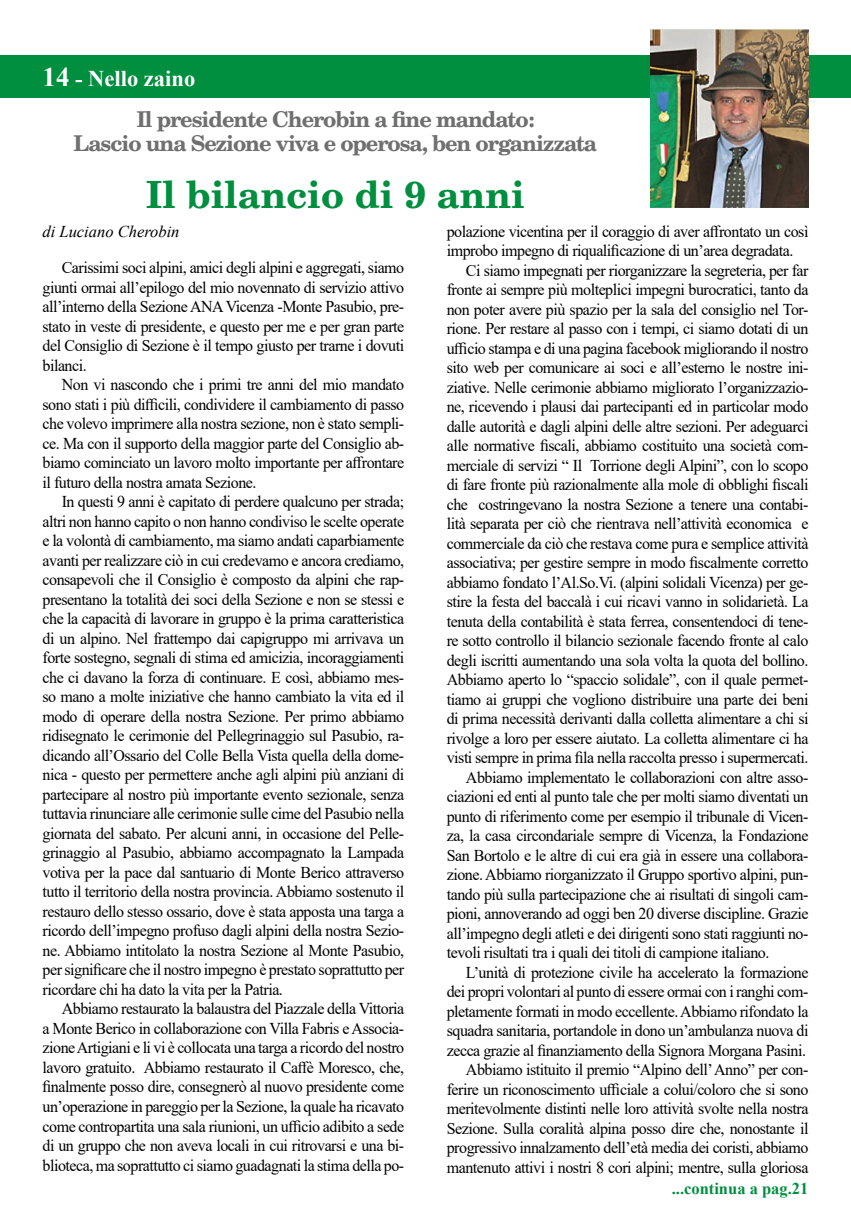
<style>
.page{position:relative;width:851px;height:1212px;background:#fff}
.page>*{position:absolute;margin:0;border:0;box-sizing:border-box;transform-origin:0 0}
.t1{font:700 37.5px "C059";color:#008e3f}
.t2{font:700 22.5px "Times New Roman";color:#fff}
.t3{font:700 21.75px/24.8px "C059";letter-spacing:-.05em;color:#706f6f;text-align:center}
.t4{font:16.5px/19.5px "Times New Roman";letter-spacing:-.03em;color:#000;text-align:justify}
.t5{font:700 16.5px "Times New Roman";color:#008e3f}
.t6{font:italic 16.5px "Times New Roman";color:#000}
.s1{font-size:27px}
</style>
<div class="page">
<div style="left:0;top:55px;width:850px;height:43px;background:#008e3f"></div>
<hr style="left:850px;top:55px;width:1px;height:43px;background:#008e3f">
<img style="left:650px;top:29px;width:158px;height:179px">
<h2 class="t2" style="left:43px;top:62px;width:154px"><span class="s1">14</span> - Nello zaino</h2>
<h3 class="t3" style="left:74px;top:106px;width:525px">Il presidente Cherobin a fine mandato:<br>Lascio una Sezione viva e operosa, ben organizzata</h3>
<h1 class="t1" style="left:146px;top:164px;width:381px">Il bilancio di 9 anni</h1>
<p class="t6" style="left:43px;top:220px;width:138px">di Luciano Cherobin</p>
<p class="t4" style="left:43px;top:258px;width:363px;text-indent:19px">Carissimi soci alpini, amici degli alpini e aggregati, siamo giunti ormai all’epilogo del mio novennato di servizio attivo all’interno della Sezione ANA Vicenza -Monte Pasubio, pre&shy;stato in veste di presidente, e questo per me e per gran parte del Consiglio di Sezione è il tempo giusto per trarne i dovuti bilanci.</p>
<p class="t4" style="left:43px;top:375px;width:363px;text-indent:19px">Non vi nascondo che i primi tre anni del mio mandato sono stati i più difficili, condividere il cambiamento di passo che volevo imprimere alla nostra sezione, non è stato sempli&shy;ce. Ma con il supporto della maggior parte del Consiglio ab&shy;biamo cominciato un lavoro molto importante per affrontare il futuro della nostra amata Sezione.</p>
<p class="t4" style="left:43px;top:492px;width:363px;text-indent:19px">In questi 9 anni è capitato di perdere qualcuno per strada; altri non hanno capito o non hanno condiviso le scelte operate e la volontà di cambiamento, ma siamo andati caparbiamente avanti per realizzare ciò in cui credevamo e ancora crediamo, consapevoli che il Consiglio è composto da alpini che rap&shy;presentano la totalità dei soci della Sezione e non se stessi e che la capacità di lavorare in gruppo è la prima caratteristica di un alpino. Nel frattempo dai capigruppo mi arrivava un forte sostegno, segnali di stima ed amicizia, incoraggiamenti che ci davano la forza di continuare. E così, abbiamo mes&shy;so mano a molte iniziative che hanno cambiato la vita ed il modo di operare della nostra Sezione. Per primo abbiamo ridisegnato le cerimonie del Pellegrinaggio sul Pasubio, ra&shy;dicando all’Ossario del Colle Bella Vista quella della dome&shy;nica - questo per permettere anche agli alpini più anziani di partecipare al nostro più importante evento sezionale, senza tuttavia rinunciare alle cerimonie sulle cime del Pasubio nella giornata del sabato. Per alcuni anni, in occasione del Pelle&shy;grinaggio al Pasubio, abbiamo accompagnato la Lampada votiva per la pace dal santuario di Monte Berico attraverso tutto il territorio della nostra provincia. Abbiamo sostenuto il restauro dello stesso ossario, dove è stata apposta una targa a ricordo dell’impegno profuso dagli alpini della nostra Sezio&shy;ne. Abbiamo intitolato la nostra Sezione al Monte Pasubio, per significare che il nostro impegno è prestato soprattutto per ricordare chi ha dato la vita per la Patria.</p>
<p class="t4" style="left:43px;top:999px;width:363px;text-indent:19px">Abbiamo restaurato la balaustra del Piazzale della Vittoria a Monte Berico in collaborazione con Villa Fabris e Associa&shy;zione Artigiani e li vi è collocata una targa a ricordo del nostro lavoro gratuito. Abbiamo restaurato il Caffè Moresco, che, finalmente posso dire, consegnerò al nuovo presidente come un’operazione in pareggio per la Sezione, la quale ha ricavato come contropartita una sala riunioni, un ufficio adibito a sede di un gruppo che non aveva locali in cui ritrovarsi e una bi&shy;blioteca, ma soprattutto ci siamo guadagnati la stima della po-</p>
<p class="t4" style="left:446px;top:221px;width:363px">polazione vicentina per il coraggio di aver affrontato un così</p>
<p class="t4" style="left:446px;top:241px;width:348px">improbo impegno di riqualificazione di un’area degradata.</p>
<p class="t4" style="left:466px;top:260px;width:344px">Ci siamo impegnati per riorganizzare la segreteria, per far</p>
<p class="t4" style="left:446px;top:280px;width:363px">fronte ai sempre più molteplici impegni burocratici, tanto da</p>
<p class="t4" style="left:446px;top:299px;width:363px">non poter avere più spazio per la sala del consiglio nel Tor-</p>
<p class="t4" style="left:446px;top:318px;width:363px">rione. Per restare al passo con i tempi, ci siamo dotati di un</p>
<p class="t4" style="left:446px;top:338px;width:363px">ufficio stampa e di una pagina facebook migliorando il nostro</p>
<p class="t4" style="left:446px;top:358px;width:363px">sito web per comunicare ai soci e all’esterno le nostre ini-</p>
<p class="t4" style="left:446px;top:377px;width:363px">ziative. Nelle cerimonie abbiamo migliorato l’organizzazio-</p>
<p class="t4" style="left:446px;top:396px;width:363px">ne, ricevendo i plausi dai partecipanti ed in particolar modo</p>
<p class="t4" style="left:446px;top:416px;width:363px">dalle autorità e dagli alpini delle altre sezioni. Per adeguarci</p>
<p class="t4" style="left:446px;top:436px;width:363px">alle normative fiscali, abbiamo costituito una società com-</p>
<p class="t4" style="left:446px;top:455px;width:363px">merciale di servizi “ Il Torrione degli Alpini”, con lo scopo</p>
<p class="t4" style="left:446px;top:475px;width:363px">di fare fronte più razionalmente alla mole di obblighi fiscali</p>
<p class="t4" style="left:446px;top:494px;width:363px">che costringevano la nostra Sezione a tenere una contabi-</p>
<p class="t4" style="left:446px;top:513px;width:363px">lità separata per ciò che rientrava nell’attività economica e</p>
<p class="t4" style="left:446px;top:533px;width:363px">commerciale da ciò che restava come pura e semplice attività</p>
<p class="t4" style="left:446px;top:553px;width:363px">associativa; per gestire sempre in modo fiscalmente corretto</p>
<p class="t4" style="left:446px;top:572px;width:363px">abbiamo fondato l’Al.So.Vi. (alpini solidali Vicenza) per ge-</p>
<p class="t4" style="left:446px;top:591px;width:363px">stire la festa del baccalà i cui ricavi vanno in solidarietà. La</p>
<p class="t4" style="left:446px;top:611px;width:363px">tenuta della contabilità è stata ferrea, consentendoci di tene-</p>
<p class="t4" style="left:446px;top:630px;width:363px">re sotto controllo il bilancio sezionale facendo fronte al calo</p>
<p class="t4" style="left:446px;top:650px;width:363px">degli iscritti aumentando una sola volta la quota del bollino.</p>
<p class="t4" style="left:446px;top:670px;width:363px">Abbiamo aperto lo “spaccio solidale”, con il quale permet-</p>
<p class="t4" style="left:446px;top:689px;width:363px">tiamo ai gruppi che vogliono distribuire una parte dei beni</p>
<p class="t4" style="left:446px;top:709px;width:363px">di prima necessità derivanti dalla colletta alimentare a chi si</p>
<p class="t4" style="left:446px;top:728px;width:363px">rivolge a loro per essere aiutato. La colletta alimentare ci ha</p>
<p class="t4" style="left:446px;top:748px;width:363px">visti sempre in prima fila nella raccolta presso i supermercati.</p>
<p class="t4" style="left:466px;top:767px;width:344px">Abbiamo implementato le collaborazioni con altre asso-</p>
<p class="t4" style="left:446px;top:786px;width:363px">ciazioni ed enti al punto tale che per molti siamo diventati un</p>
<p class="t4" style="left:446px;top:806px;width:363px">punto di riferimento come per esempio il tribunale di Vicen-</p>
<p class="t4" style="left:446px;top:825px;width:363px">za, la casa circondariale sempre di Vicenza, la Fondazione</p>
<p class="t4" style="left:446px;top:845px;width:363px">San Bortolo e le altre di cui era già in essere una collabora-</p>
<p class="t4" style="left:446px;top:864px;width:363px">zione. Abbiamo riorganizzato il Gruppo sportivo alpini, pun-</p>
<p class="t4" style="left:446px;top:884px;width:363px">tando più sulla partecipazione che ai risultati di singoli cam-</p>
<p class="t4" style="left:446px;top:903px;width:363px">pioni, annoverando ad oggi ben 20 diverse discipline. Grazie</p>
<p class="t4" style="left:446px;top:923px;width:363px">all’impegno degli atleti e dei dirigenti sono stati raggiunti no-</p>
<p class="t4" style="left:446px;top:942px;width:324px">tevoli risultati tra i quali dei titoli di campione italiano.</p>
<p class="t4" style="left:466px;top:962px;width:344px">L’unità di protezione civile ha accelerato la formazione</p>
<p class="t4" style="left:446px;top:982px;width:363px">dei propri volontari al punto di essere ormai con i ranghi com-</p>
<p class="t4" style="left:446px;top:1001px;width:363px">pletamente formati in modo eccellente. Abbiamo rifondato la</p>
<p class="t4" style="left:446px;top:1021px;width:363px">squadra sanitaria, portandole in dono un’ambulanza nuova di</p>
<p class="t4" style="left:446px;top:1040px;width:361px">zecca grazie al finanziamento della Signora Morgana Pasini.</p>
<p class="t4" style="left:466px;top:1060px;width:344px">Abbiamo istituito il premio “Alpino dell’ Anno” per con-</p>
<p class="t4" style="left:446px;top:1079px;width:363px">ferire un riconoscimento ufficiale a colui/coloro che si sono</p>
<p class="t4" style="left:446px;top:1099px;width:363px">meritevolmente distinti nelle loro attività svolte nella nostra</p>
<p class="t4" style="left:446px;top:1118px;width:363px">Sezione. Sulla coralità alpina posso dire che, nonostante il</p>
<p class="t4" style="left:446px;top:1138px;width:363px">progressivo innalzamento dell’età media dei coristi, abbiamo</p>
<p class="t4" style="left:446px;top:1157px;width:363px">mantenuto attivi i nostri 8 cori alpini; mentre, sulla gloriosa</p>
<p class="t5" style="left:671px;top:1177px;width:138px">...continua a pag.21</p>
</div>
